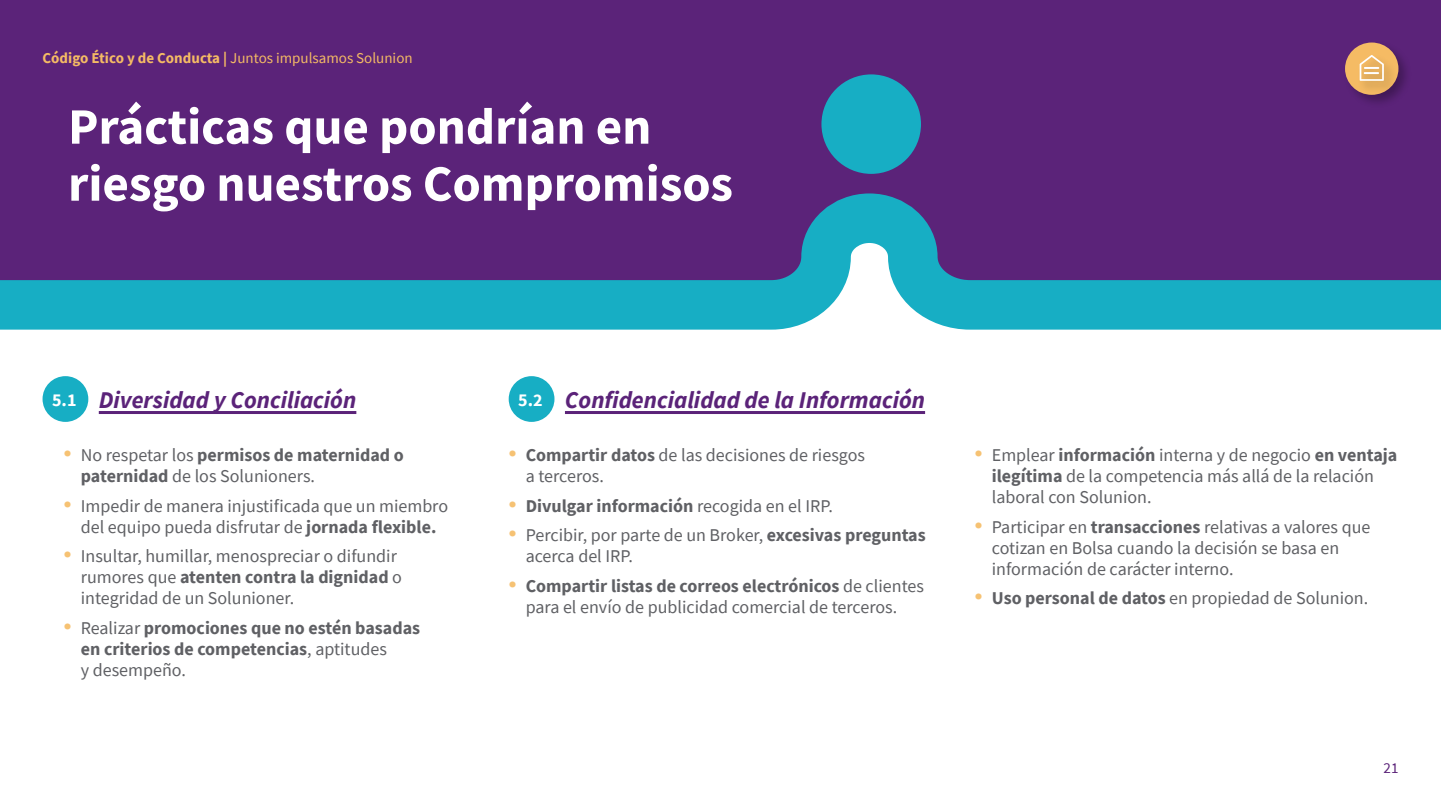
<style>
.page{position:relative;width:1441px;height:810px;background:#fff}
.page>*{position:absolute;margin:0;border:0;box-sizing:border-box;transform-origin:0 0}
.t1{font:700 51px/57px "Source Sans Pro";color:#fff}
.t2{font:italic 700 24px "Source Sans Pro";color:#5b2379}
.t3{font:18px/21px "Source Sans Pro";color:#5f6064}
.t4{font:700 18px/21px "Source Sans Pro";color:#5f6064}
.t5{font:700 18px "Source Sans Pro";color:#fff}
.t6{font:15px "Source Sans Pro";color:#f5bb64}
.t7{font:15px "Source Sans Pro";color:#5b2379}
.s1{font-weight:700}
.s2{font-family:"Ubuntu";font-size:21px;color:#f6c273}
.s3{font-weight:400}
.s4{font-family:"Ubuntu";font-weight:700;font-size:21px;color:#f6c273}
</style>
<div class="page">
<div style="left:0;top:0;width:1440px;height:169px;background:#5b2379"></div>
<svg style="left:0;top:169px;width:1440px;height:161px;background:#495695"></svg>
<div style="left:821px;top:74px;width:99px;height:100px;background:#17aec4;border-radius:50%"></div>
<div style="left:43px;top:376px;width:45px;height:46px;background:#17aec4;border-radius:50%"></div>
<div style="left:508px;top:376px;width:46px;height:46px;background:#17aec4;border-radius:50%"></div>
<hr style="left:99px;top:411px;width:257px;height:3px;background:#5b2379">
<hr style="left:565px;top:411px;width:360px;height:3px;background:#5b2379">
<div style="left:1342px;top:40px;width:69px;height:69px;background:#000;opacity:.27"></div>
<div style="left:1344px;top:43px;width:54px;height:52px;background:#f5bb64;border-radius:50%"></div>
<div style="left:1356px;top:53px;width:41px;height:42px;background:#000;opacity:.27"></div>
<svg style="left:1359px;top:55px;width:24px;height:26px"></svg>
<p class="t6" style="left:43px;top:50px;width:371px"><span class="s1">Código Ético y de Conducta |</span> Juntos impulsamos Solunion</p>
<h1 class="t1" style="left:68px;top:99px;width:666px">Prácticas que pondrían en riesgo nuestros Compromisos</h1>
<h2 class="t2" style="left:99px;top:387px;width:259px">Diversidad y Conciliación</h2>
<h2 class="t2" style="left:565px;top:384px;width:361px">Confidencialidad de la Información</h2>
<p class="t4" style="left:81px;top:445px;width:324px;text-indent:-17px"><span class="s2">•</span> <span class="s3">No respetar los</span> permisos de maternidad o paternidad <span class="s3">de los Solunioners.</span></p>
<p class="t3" style="left:64px;top:495px;width:386px;text-align:center"><span class="s4">•</span> Impedir de manera injustificada que un miembro del equipo pueda disfrutar de <span class="s1">jornada flexible.</span></p>
<p class="t3" style="left:81px;top:546px;width:322px;text-indent:-17px"><span class="s4">•</span> Insultar, humillar, menospreciar o difundir rumores que <span class="s1">atenten contra la dignidad</span> o integridad de un Solunioner.</p>
<p class="t4" style="left:81px;top:617px;width:341px;text-indent:-17px"><span class="s2">•</span> <span class="s3">Realizar</span> promociones que no estén basadas en criterios de competencias<span class="s3">, aptitudes<br>y desempeño.</span></p>
<p class="t5" style="left:52px;top:390px;width:26px">5.1</p>
<p class="t5" style="left:518px;top:390px;width:26px">5.2</p>
<p class="t3" style="left:525px;top:445px;width:341px;text-indent:-17px"><span class="s4">•</span> <span class="s1">Compartir datos</span> de las decisiones de riesgos a terceros.</p>
<p class="t4" style="left:508px;top:495px;width:326px"><span class="s2">•</span> Divulgar información <span class="s3">recogida en el IRP.</span></p>
<p class="t3" style="left:525px;top:525px;width:401px;text-indent:-17px"><span class="s4">•</span> Percibir, por parte de un Broker, <span class="s1">excesivas preguntas </span>acerca del IRP.</p>
<p class="t3" style="left:508px;top:575px;width:417px;text-align:center"><span class="s4">•</span> <span class="s1">Compartir listas de correos electrónicos</span> de clientes para el envío de publicidad comercial de terceros.</p>
<p class="t3" style="left:991px;top:445px;width:407px;text-indent:-17px"><span class="s4">•</span> Emplear <span class="s1">información</span> interna y de negocio <span class="s1">en ventaja ilegítima</span> de la competencia más allá de la relación laboral con Solunion.</p>
<p class="t3" style="left:991px;top:516px;width:380px;text-indent:-17px"><span class="s4">•</span> Participar en <span class="s1">transacciones</span> relativas a valores que cotizan en Bolsa cuando la decisión se basa en información de carácter interno.</p>
<p class="t3" style="left:974px;top:588px;width:395px"><span class="s4">•</span> <span class="s1">Uso personal de datos</span> en propiedad de Solunion.</p>
<p class="t7" style="left:1383px;top:760px;width:16px">21</p>
</div>
